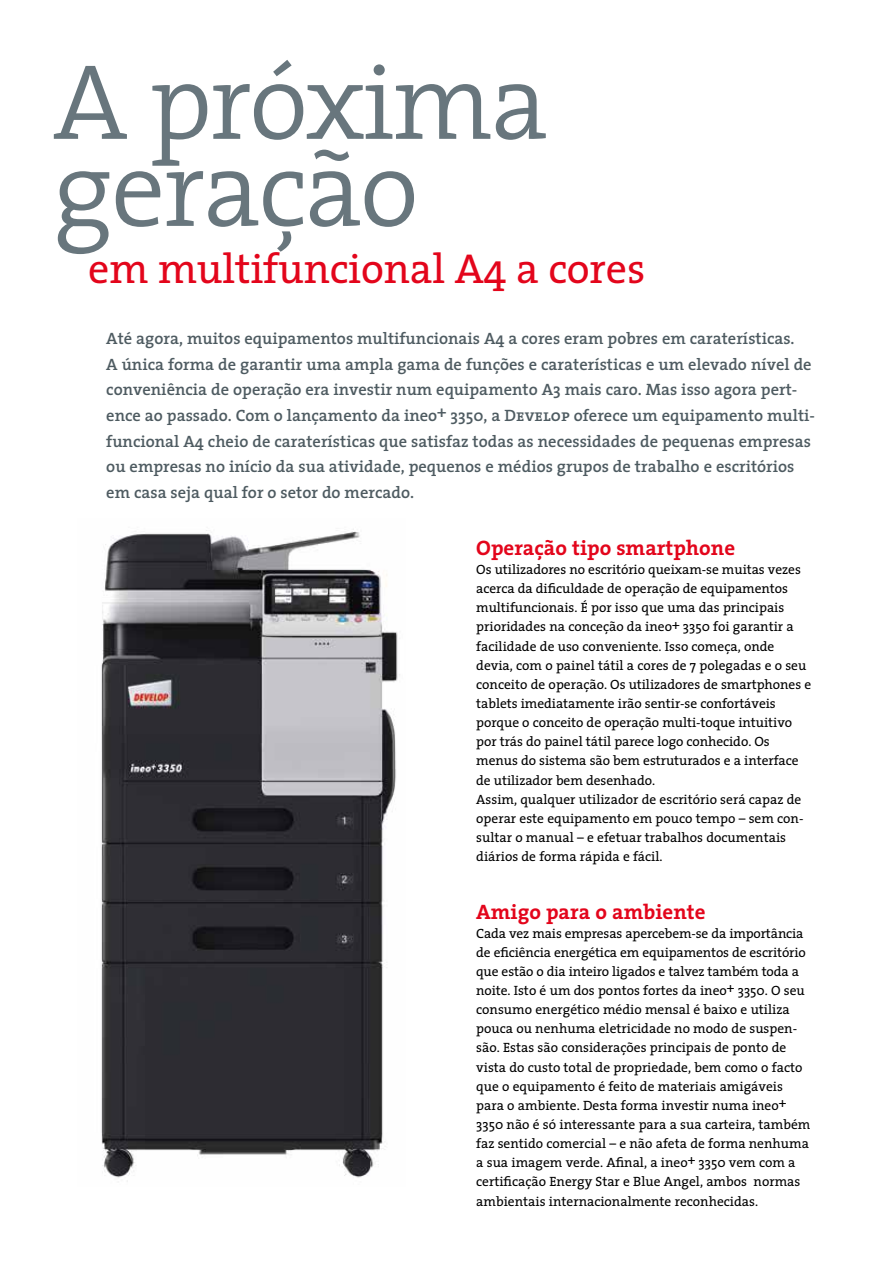
<style>
.page{position:relative;width:893px;height:1263px;background:#fff}
.page>*{position:absolute;margin:0;border:0;box-sizing:border-box;transform-origin:0 0}
.t1{font:300 108px/87px "The Serif";letter-spacing:-.02em;color:#68767d}
.t2{font:42px "The Serif";letter-spacing:-.005em;color:#e3051b}
.t3{font:700 21px "The Serif";color:#e3051b}
.t4{font:600 16.5px/25.5px "The Serif";color:#4e5b61}
.t5{font:13.5px/19.2px "The Serif";color:#000}
.s1{font-family:"The Serif Semi Bold Caps";font-weight:400}
</style>
<div class="page">
<img style="left:101px;top:529px;width:299px;height:653px">
<h1 class="t1" style="left:53px;top:60px;width:496px">A próxima geração</h1>
<h2 class="t2" style="left:88px;top:242px;width:559px">em multifuncional A4 a cores</h2>
<p class="t4" style="left:106px;top:326px;width:710px">Até agora, muitos equipamentos multifuncionais A4 a cores eram pobres em caraterísticas.<br>A única forma de garantir uma ampla gama de funções e caraterísticas e um elevado nível de conveniência de operação era investir num equipamento A3 mais caro. Mas isso agora pert&shy;ence ao passado. Com o lançamento da ineo+ 3350, a <span class="s1">Develop</span> oferece um equipamento multi&shy;funcional A4 cheio de caraterísticas que satisfaz todas as necessidades de pequenas empresas ou empresas no início da sua atividade, pequenos e médios grupos de trabalho e escritórios em casa seja qual for o setor do mercado.</p>
<h3 class="t3" style="left:476px;top:534px;width:260px">Operação tipo smartphone</h3>
<p class="t5" style="left:476px;top:560px;width:336px">Os utilizadores no escritório queixam-se muitas vezes acerca da dificuldade de operação de equipamentos multifuncionais. É por isso que uma das principais prioridades na conceção da ineo+ 3350 foi garantir a facilidade de uso conveniente. Isso começa, onde devia, com o painel tátil a cores de 7 polegadas e o seu conceito de operação. Os utilizadores de smartphones e tablets imediatamente irão sentir-se confortáveis porque o conceito de operação multi-toque intuitivo por trás do painel tátil parece logo conhecido. Os menus do sistema são bem estruturados e a interface de utilizador bem desenhado.<br>Assim, qualquer utilizador de escritório será capaz de operar este equipamento em pouco tempo – sem con&shy;sultar o manual – e efetuar trabalhos documentais diários de forma rápida e fácil.</p>
<h3 class="t3" style="left:476px;top:898px;width:231px">Amigo para o ambiente</h3>
<p class="t5" style="left:476px;top:924px;width:336px">Cada vez mais empresas apercebem-se da importância de eficiência energética em equipamentos de escritório que estão o dia inteiro ligados e talvez também toda a noite. Isto é um dos pontos fortes da ineo+ 3350. O seu consumo energético médio mensal é baixo e utiliza pouca ou nenhuma eletricidade no modo de suspen&shy;são. Estas são considerações principais de ponto de vista do custo total de propriedade, bem como o facto que o equipamento é feito de materiais amigáveis para o ambiente. Desta forma investir numa ineo+ 3350 não é só interessante para a sua carteira, também faz sentido comercial – e não afeta de forma nenhuma a sua imagem verde. Afinal, a ineo+ 3350 vem com a certificação Energy Star e Blue Angel, ambos normas ambientais internacionalmente reconhecidas.</p>
</div>
